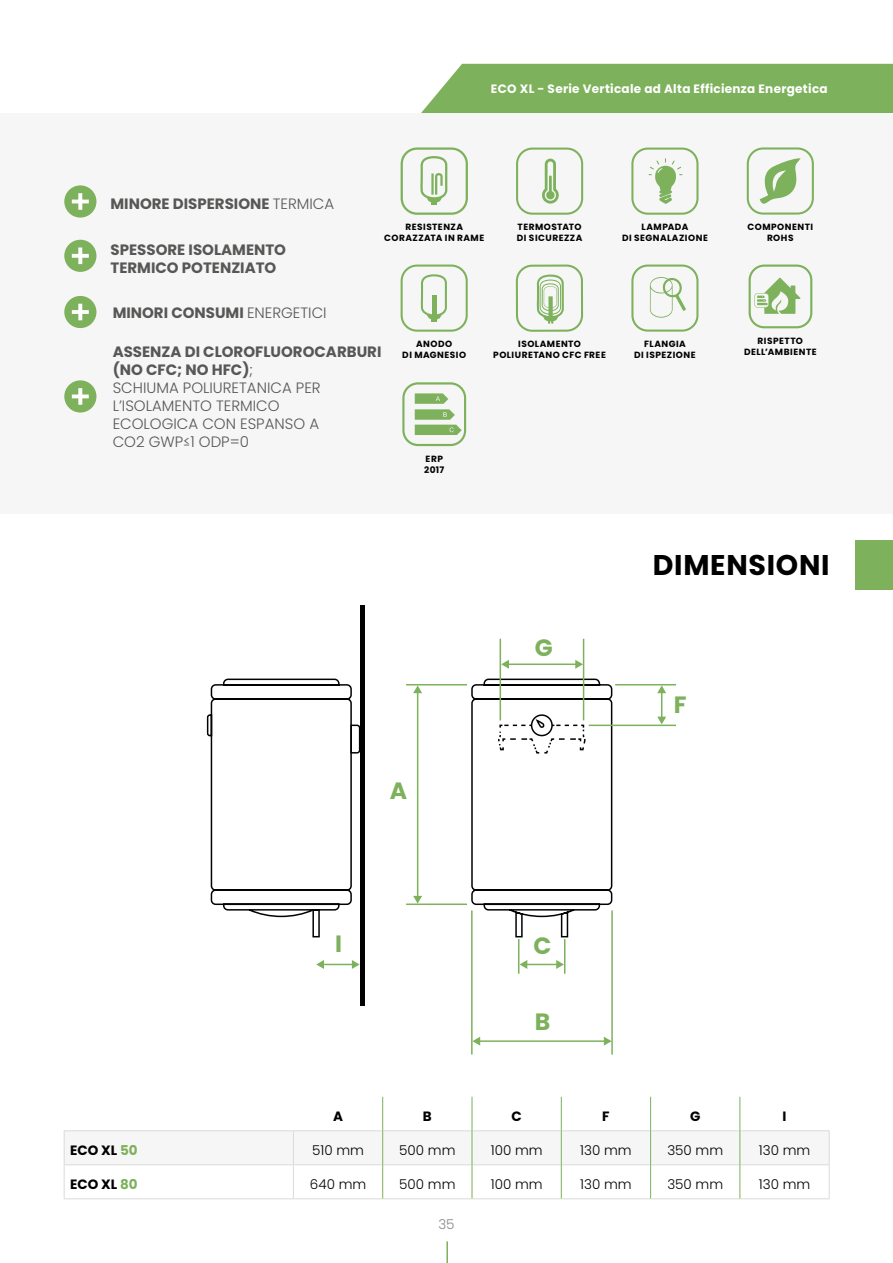
<style>
.page{position:relative;width:893px;height:1263px;background:#fff}
.page>*{position:absolute;margin:0;border:0;box-sizing:border-box;transform-origin:0 0}
.t1{font:700 28.5px "Poppins";letter-spacing:.025em;color:#000}
.t2{font:700 23.55px "Poppins";color:#7db15c}
.t3{font:300 15px/18px "Poppins";color:#575756}
.t4{font:700 15px/18px "Poppins";color:#575756}
.t5{font:300 13.5px "Poppins";color:#000}
.t6{font:700 13.5px "Poppins";color:#000}
.t7{font:300 13.5px "Poppins";color:#878787}
.t8{font:700 12.15px "Poppins";letter-spacing:.025em;color:#fff}
.t9{font:700 9px/10.8px "Poppins";letter-spacing:.055em;color:#000;text-align:center}
.s1{font-weight:300}
.s2{font-weight:700}
.s3{color:#7db15c}
</style>
<div class="page">
<hr style="left:446px;top:1241px;width:2px;height:22px;background:#7db15c">
<div style="left:421px;top:64px;width:472px;height:49px;background:#7db15c"></div>
<div style="left:0;top:113px;width:893px;height:401px;background:#f6f6f6"></div>
<div style="left:64px;top:185px;width:32px;height:33px;background:#7db15c;border-radius:50%"></div>
<svg style="left:72px;top:193px;width:17px;height:17px"></svg>
<div style="left:64px;top:240px;width:32px;height:32px;background:#7db15c;border-radius:50%"></div>
<svg style="left:72px;top:247px;width:17px;height:17px"></svg>
<div style="left:64px;top:296px;width:32px;height:32px;background:#7db15c;border-radius:50%"></div>
<svg style="left:72px;top:304px;width:17px;height:16px"></svg>
<div style="left:64px;top:380px;width:32px;height:32px;background:#7db15c;border-radius:50%"></div>
<svg style="left:72px;top:388px;width:17px;height:17px"></svg>
<div style="left:65px;top:1131px;width:764px;height:33px;background:#f6f6f6"></div>
<hr style="left:64px;top:1130px;width:229px;height:1px;background:#dadada">
<hr style="left:64px;top:1131px;width:1px;height:33px;background:#dadada">
<hr style="left:293px;top:1130px;width:89px;height:1px;background:#dadada">
<hr style="left:383px;top:1130px;width:89px;height:1px;background:#dadada">
<hr style="left:472px;top:1130px;width:89px;height:1px;background:#dadada">
<hr style="left:562px;top:1130px;width:88px;height:1px;background:#dadada">
<hr style="left:651px;top:1130px;width:88px;height:1px;background:#dadada">
<hr style="left:740px;top:1130px;width:90px;height:1px;background:#dadada">
<hr style="left:829px;top:1131px;width:1px;height:33px;background:#dadada">
<hr style="left:64px;top:1164px;width:229px;height:1px;background:#dadada">
<hr style="left:64px;top:1165px;width:1px;height:33px;background:#dadada">
<hr style="left:293px;top:1164px;width:89px;height:1px;background:#dadada">
<hr style="left:383px;top:1164px;width:89px;height:1px;background:#dadada">
<hr style="left:472px;top:1164px;width:89px;height:1px;background:#dadada">
<hr style="left:562px;top:1164px;width:88px;height:1px;background:#dadada">
<hr style="left:651px;top:1164px;width:88px;height:1px;background:#dadada">
<hr style="left:740px;top:1164px;width:90px;height:1px;background:#dadada">
<hr style="left:829px;top:1165px;width:1px;height:33px;background:#dadada">
<hr style="left:64px;top:1198px;width:229px;height:1px;background:#dadada">
<hr style="left:293px;top:1198px;width:90px;height:1px;background:#dadada">
<hr style="left:383px;top:1198px;width:89px;height:1px;background:#dadada">
<hr style="left:472px;top:1198px;width:89px;height:1px;background:#dadada">
<hr style="left:561px;top:1198px;width:90px;height:1px;background:#dadada">
<hr style="left:651px;top:1198px;width:89px;height:1px;background:#dadada">
<hr style="left:740px;top:1198px;width:90px;height:1px;background:#dadada">
<hr style="left:382px;top:1097px;width:1px;height:34px;background:#7db15c">
<hr style="left:472px;top:1097px;width:1px;height:34px;background:#7db15c">
<hr style="left:561px;top:1097px;width:1px;height:34px;background:#7db15c">
<hr style="left:650px;top:1097px;width:1px;height:34px;background:#7db15c">
<hr style="left:739px;top:1097px;width:1px;height:34px;background:#7db15c">
<hr style="left:382px;top:1131px;width:1px;height:34px;background:#7db15c">
<hr style="left:472px;top:1131px;width:1px;height:34px;background:#7db15c">
<hr style="left:561px;top:1131px;width:1px;height:34px;background:#7db15c">
<hr style="left:650px;top:1131px;width:1px;height:34px;background:#7db15c">
<hr style="left:382px;top:1165px;width:1px;height:33px;background:#7db15c">
<hr style="left:472px;top:1165px;width:1px;height:33px;background:#7db15c">
<hr style="left:561px;top:1165px;width:1px;height:33px;background:#7db15c">
<hr style="left:650px;top:1165px;width:1px;height:33px;background:#7db15c">
<hr style="left:293px;top:1131px;width:1px;height:33px;background:#dadada">
<hr style="left:293px;top:1165px;width:1px;height:33px;background:#dadada">
<hr style="left:739px;top:1131px;width:1px;height:34px;background:#7db15c">
<hr style="left:739px;top:1165px;width:1px;height:33px;background:#7db15c">
<svg style="left:401px;top:147px;width:67px;height:68px"></svg>
<svg style="left:401px;top:265px;width:67px;height:67px"></svg>
<svg style="left:747px;top:147px;width:67px;height:68px"></svg>
<svg style="left:516px;top:148px;width:67px;height:67px"></svg>
<svg style="left:631px;top:148px;width:67px;height:67px"></svg>
<svg style="left:516px;top:265px;width:67px;height:67px"></svg>
<svg style="left:631px;top:265px;width:67px;height:67px"></svg>
<svg style="left:749px;top:265px;width:63px;height:63px"></svg>
<hr style="left:360px;top:605px;width:4px;height:400px;background:#020203">
<svg style="left:206px;top:678px;width:154px;height:260px"></svg>
<svg style="left:471px;top:678px;width:142px;height:260px"></svg>
<hr style="left:479px;top:1040px;width:126px;height:2px;background:#7db15c">
<svg style="left:473px;top:1037px;width:7px;height:9px"></svg>
<svg style="left:604px;top:1037px;width:7px;height:9px"></svg>
<hr style="left:526px;top:964px;width:31px;height:1px;background:#7db15c">
<svg style="left:520px;top:960px;width:7px;height:9px"></svg>
<svg style="left:556px;top:960px;width:8px;height:9px"></svg>
<hr style="left:323px;top:964px;width:30px;height:1px;background:#7db15c">
<svg style="left:316px;top:960px;width:8px;height:9px"></svg>
<svg style="left:352px;top:960px;width:8px;height:9px"></svg>
<hr style="left:417px;top:692px;width:1px;height:205px;background:#7db15c">
<svg style="left:413px;top:685px;width:9px;height:8px"></svg>
<svg style="left:413px;top:896px;width:9px;height:7px"></svg>
<svg style="left:657px;top:685px;width:9px;height:39px"></svg>
<hr style="left:471px;top:910px;width:2px;height:144px;background:#7db15c">
<hr style="left:518px;top:939px;width:1px;height:35px;background:#7db15c">
<hr style="left:564px;top:939px;width:1px;height:35px;background:#7db15c">
<hr style="left:508px;top:663px;width:69px;height:2px;background:#7db15c">
<svg style="left:501px;top:660px;width:8px;height:9px"></svg>
<svg style="left:575px;top:660px;width:8px;height:9px"></svg>
<hr style="left:500px;top:639px;width:1px;height:81px;background:#7db15c">
<hr style="left:583px;top:639px;width:1px;height:81px;background:#7db15c">
<hr style="left:611px;top:910px;width:2px;height:144px;background:#7db15c">
<hr style="left:406px;top:684px;width:61px;height:1px;background:#7db15c">
<hr style="left:615px;top:684px;width:61px;height:1px;background:#7db15c">
<hr style="left:589px;top:725px;width:87px;height:1px;background:#7db15c">
<hr style="left:406px;top:903px;width:61px;height:2px;background:#7db15c">
<svg style="left:402px;top:382px;width:64px;height:64px"></svg>
<div style="left:855px;top:541px;width:38px;height:49px;background:#7db15c"></div>
<h3 class="t8" style="left:491px;top:81px;width:338px">ECO XL - Serie Verticale ad Alta Efficienza Energetica</h3>
<h3 class="t4" style="left:111px;top:195px;width:225px">MINORE DISPERSIONE <span class="s1">TERMICA</span></h3>
<h3 class="t4" style="left:111px;top:240px;width:177px">SPESSORE ISOLAMENTO<br>TERMICO POTENZIATO</h3>
<h3 class="t4" style="left:113px;top:304px;width:216px">MINORI CONSUMI <span class="s1">ENERGETICI</span></h3>
<h3 class="t3" style="left:113px;top:342px;width:270px"><span class="s2">ASSENZA DI CLOROFLUOROCARBURI (NO CFC; NO HFC)</span>;<br>SCHIUMA POLIURETANICA PER<br>L’ISOLAMENTO TERMICO<br>ECOLOGICA CON ESPANSO A<br>CO2 GWP≤1 ODP=0</h3>
<p class="t9" style="left:384px;top:222px;width:101px">RESISTENZA<br>CORAZZATA IN RAME</p>
<p class="t9" style="left:402px;top:338px;width:65px">ANODO<br>DI MAGNESIO</p>
<p class="t9" style="left:424px;top:453px;width:22px;text-align:left">ERP<br>2017</p>
<p class="t9" style="left:517px;top:222px;width:67px;text-align:left">TERMOSTATO<br>DI SICUREZZA</p>
<p class="t9" style="left:622px;top:222px;width:87px">LAMPADA<br>DI SEGNALAZIONE</p>
<p class="t9" style="left:747px;top:221px;width:67px">COMPONENTI<br>ROHS</p>
<p class="t9" style="left:493px;top:338px;width:114px">ISOLAMENTO<br>POLIURETANO CFC FREE</p>
<p class="t9" style="left:634px;top:339px;width:63px">FLANGIA<br>DI ISPEZIONE</p>
<p class="t9" style="left:744px;top:336px;width:74px">RISPETTO<br>DELL’AMBIENTE</p>
<h2 class="t2" style="left:390px;top:777px;width:19px">A</h2>
<h2 class="t2" style="left:535px;top:635px;width:19px">G</h2>
<h1 class="t1" style="left:653px;top:548px;width:178px">DIMENSIONI</h1>
<h2 class="t2" style="left:674px;top:691px;width:14px">F</h2>
<h2 class="t2" style="left:335px;top:930px;width:8px">I</h2>
<h2 class="t2" style="left:534px;top:932px;width:19px">C</h2>
<h2 class="t2" style="left:535px;top:1008px;width:17px">B</h2>
<h3 class="t6" style="left:333px;top:1108px;width:11px">A</h3>
<h3 class="t6" style="left:423px;top:1108px;width:10px">B</h3>
<h3 class="t6" style="left:511px;top:1108px;width:12px">C</h3>
<h3 class="t6" style="left:602px;top:1108px;width:9px">F</h3>
<h3 class="t6" style="left:690px;top:1108px;width:12px">G</h3>
<h3 class="t6" style="left:783px;top:1108px;width:5px">I</h3>
<h3 class="t6" style="left:70px;top:1142px;width:69px">ECO XL <span class="s3">50</span></h3>
<h3 class="t5" style="left:312px;top:1142px;width:53px">510 mm</h3>
<h3 class="t5" style="left:399px;top:1142px;width:58px">500 mm</h3>
<h3 class="t5" style="left:491px;top:1142px;width:53px">100 mm</h3>
<h3 class="t5" style="left:580px;top:1142px;width:53px">130 mm</h3>
<h3 class="t5" style="left:667px;top:1142px;width:57px">350 mm</h3>
<h3 class="t5" style="left:759px;top:1142px;width:53px">130 mm</h3>
<h3 class="t6" style="left:70px;top:1176px;width:69px">ECO XL <span class="s3">80</span></h3>
<h3 class="t5" style="left:310px;top:1176px;width:58px">640 mm</h3>
<h3 class="t5" style="left:399px;top:1176px;width:58px">500 mm</h3>
<h3 class="t5" style="left:491px;top:1176px;width:53px">100 mm</h3>
<h3 class="t5" style="left:580px;top:1176px;width:53px">130 mm</h3>
<h3 class="t5" style="left:667px;top:1176px;width:57px">350 mm</h3>
<h3 class="t5" style="left:759px;top:1176px;width:53px">130 mm</h3>
<h3 class="t7" style="left:438px;top:1216px;width:18px">35</h3>
</div>
